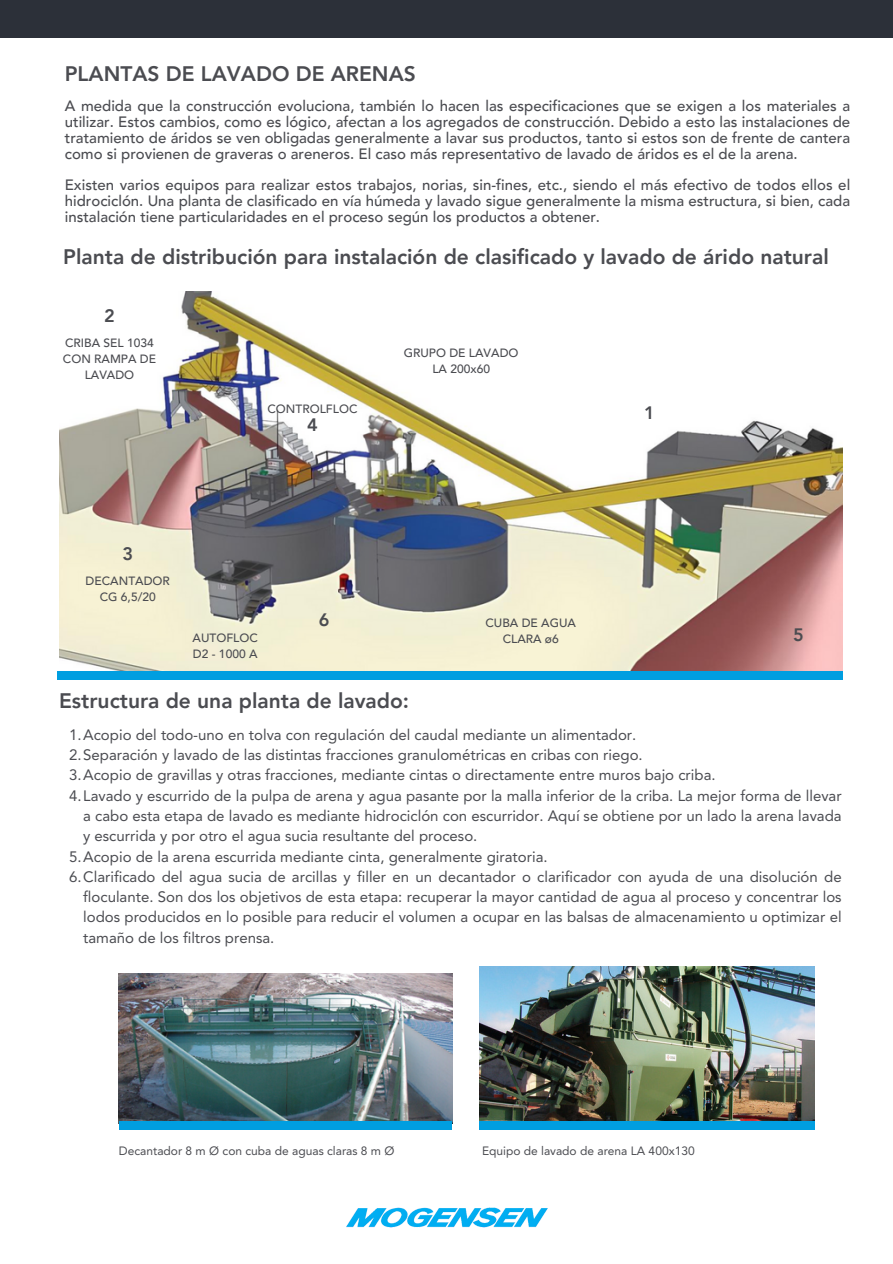
<style>
.page{position:relative;width:893px;height:1264px;background:#fff}
.page>*{position:absolute;margin:0;border:0;box-sizing:border-box;transform-origin:0 0}
.t1{font:800 21px "Avenir LT Pro";color:#4b4c51}
.t2{font:800 18px "Avenir LT Pro";color:#4b4c51}
.t3{font:15px/20.2px "Avenir";color:#4b4c51;text-align:justify}
.t4{font:500 15px/15.8px "Avenir LT Pro";color:#4b4c51;text-align:justify}
.t5{font:500 12px/16px "Avenir LT Pro";color:#4b4c51;text-align:center}
.t6{font:12px "Avenir";color:#4b4c51}
</style>
<div class="page">
<img style="left:346px;top:1207px;width:201px;height:21px">
<div style="left:58px;top:670px;width:785px;height:9px;background:#009ee0"></div>
<div style="left:0;top:0;width:892px;height:38px;background:#2c3039"></div>
<img style="left:59px;top:291px;width:783px;height:380px">
<img style="left:119px;top:973px;width:333px;height:150px">
<img style="left:479px;top:966px;width:335px;height:155px">
<div style="left:119px;top:1121px;width:332px;height:9px;background:#009ee0"></div>
<div style="left:479px;top:1121px;width:335px;height:9px;background:#009ee0"></div>
<p class="t1" style="left:65px;top:65px;width:352px">PLANTAS DE LAVADO DE ARENAS</p>
<h3 class="t4" style="left:65px;top:100px;width:786px">A medida que la construcción evoluciona, también lo hacen las especificaciones que se exigen a los materiales a utilizar. Estos cambios, como es lógico, afectan a los agregados de construcción. Debido a esto las instalaciones de tratamiento de áridos se ven obligadas generalmente a lavar sus productos, tanto si estos son de frente de cantera como si provienen de graveras o areneros. El caso más representativo de lavado de áridos es el de la arena.</h3>
<h2 class="t4" style="left:65px;top:178px;width:786px">Existen varios equipos para realizar estos trabajos, norias, sin-fines, etc., siendo el más efectivo de todos ellos el hidrociclón. Una planta de clasificado en vía húmeda y lavado sigue generalmente la misma estructura, si bien, cada instalación tiene particularidades en el proceso según los productos a obtener.</h2>
<h5 class="t1" style="left:63px;top:248px;width:767px">Planta de distribución para instalación de clasificado y lavado de árido natural</h5>
<p class="t2" style="left:104px;top:308px;width:12px">2</p>
<p class="t5" style="left:63px;top:335px;width:95px">CRIBA SEL 1034<br>CON RAMPA DE<br>LAVADO</p>
<p class="t5" style="left:267px;top:401px;width:91px">CONTROLFLOC</p>
<p class="t2" style="left:307px;top:418px;width:12px">4</p>
<p class="t2" style="left:122px;top:546px;width:12px">3</p>
<p class="t5" style="left:86px;top:574px;width:86px">DECANTADOR<br>CG 6,5/20</p>
<h5 class="t5" style="left:192px;top:631px;width:67px;text-align:left">AUTOFLOC<br>D2 - 1000 A</h5>
<p class="t2" style="left:319px;top:612px;width:12px">6</p>
<p class="t5" style="left:404px;top:345px;width:116px">GRUPO DE LAVADO</p>
<p class="t5" style="left:432px;top:361px;width:59px">LA 200x60</p>
<h2 class="t5" style="left:485px;top:616px;width:92px">CUBA DE AGUA<br>CLARA ø6</h2>
<p class="t1" style="left:59px;top:692px;width:351px">Estructura de una planta de lavado:</p>
<p class="t2" style="left:644px;top:405px;width:12px">1</p>
<p class="t2" style="left:793px;top:627px;width:12px">5</p>
<p class="t3" style="left:69px;top:724px;width:568px">1.Acopio del todo-uno en tolva con regulación del caudal mediante un alimentador.</p>
<h5 class="t3" style="left:69px;top:745px;width:575px">2.Separación y lavado de las distintas fracciones granulométricas en cribas con riego.</h5>
<p class="t3" style="left:69px;top:765px;width:648px">3.Acopio de gravillas y otras fracciones, mediante cintas o directamente entre muros bajo criba.</p>
<p class="t3" style="left:83px;top:785px;width:760px;text-indent:-14px">4.Lavado y escurrido de la pulpa de arena y agua pasante por la malla inferior de la criba. La mejor forma de llevar a cabo esta etapa de lavado es mediante hidrociclón con escurridor. Aquí se obtiene por un lado la arena lavada y escurrida y por otro el agua sucia resultante del proceso.</p>
<p class="t3" style="left:69px;top:846px;width:480px">5.Acopio de la arena escurrida mediante cinta, generalmente giratoria.</p>
<h5 class="t3" style="left:83px;top:866px;width:760px;text-indent:-14px">6.Clarificado del agua sucia de arcillas y filler en un decantador o clarificador con ayuda de una disolución de floculante. Son dos los objetivos de esta etapa: recuperar la mayor cantidad de agua al proceso y concentrar los lodos producidos en lo posible para reducir el volumen a ocupar en las balsas de almacenamiento u optimizar el tamaño de los filtros prensa.</h5>
<p class="t6" style="left:119px;top:1143px;width:277px">Decantador 8 m Ø con cuba de aguas claras 8 m Ø</p>
<p class="t6" style="left:482px;top:1143px;width:214px">Equipo de lavado de arena LA 400x130</p>
</div>
